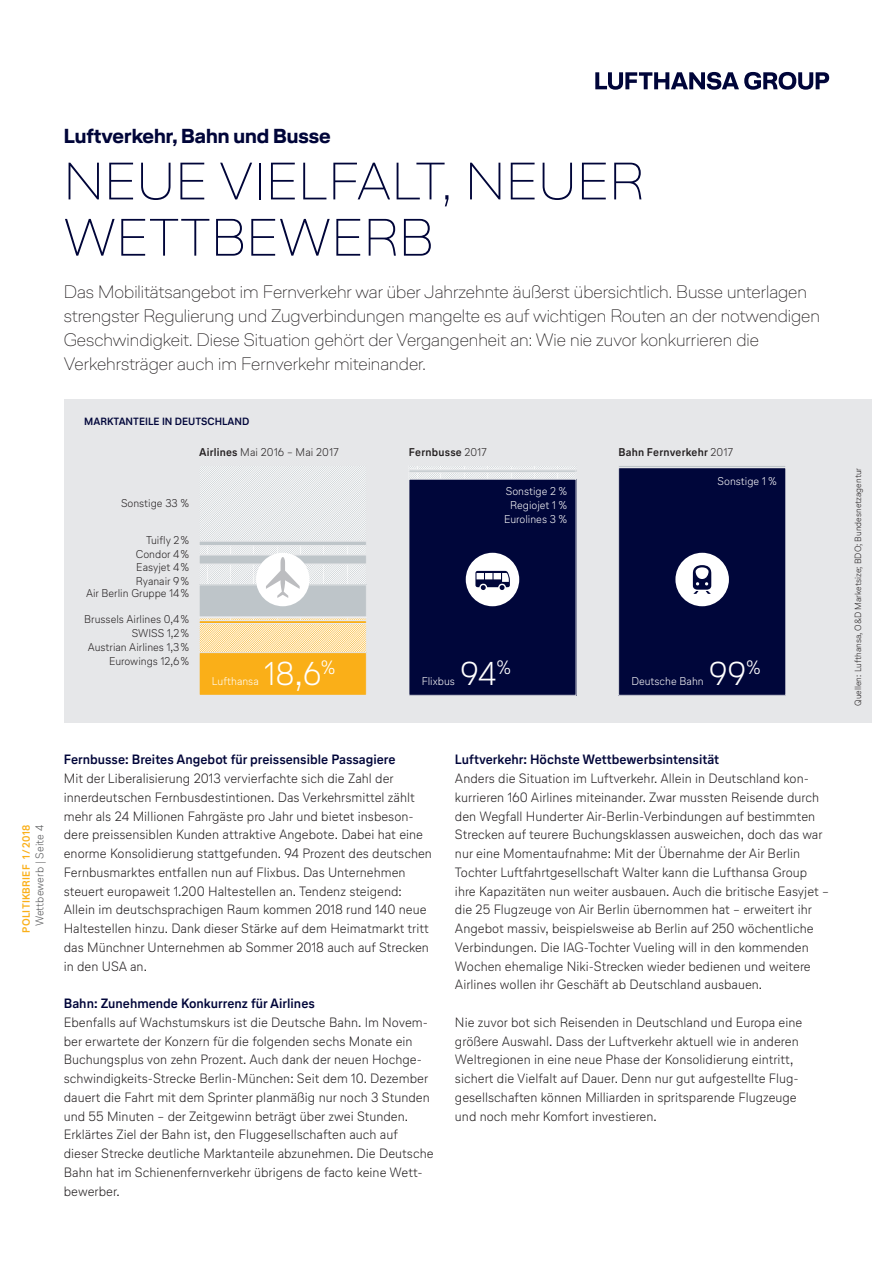
<style>
.page{position:relative;width:893px;height:1263px;background:#fff}
.page>*{position:absolute;margin:0;border:0;box-sizing:border-box;transform-origin:0 0}
.t1{font:100 52.5px/56.2px "Lufthansa Head";letter-spacing:.015em;color:#000539}
.t2{font:300 33px "Lufthansa Text";color:#fff}
.t3{font:700 20.25px "Lufthansa Head";color:#000539}
.t4{font:100 18px/24px "Lufthansa Head";color:#231f20}
.t5{font:300 13.5px/18.8px "Lufthansa Text";color:#231f20}
.t6{font:700 13.5px "Lufthansa Text";color:#000539}
.t7{font:300 11.25px "Lufthansa Text";color:#231f20}
.t8{font:300 11.25px "Lufthansa Text";color:#fff}
.t9{font:700 11.25px "Lufthansa Text";letter-spacing:.02em;color:#231f20}
.t10{font:300 11.25px "Lufthansa Text";letter-spacing:.005em;color:#57585a}
.t11{font:700 10.5px "Lufthansa Text";color:#000539}
.t12{font:700 10.5px "Lufthansa Text";letter-spacing:.02em;color:#faaf18}
.t13{font:300 9px "Lufthansa Text";color:#231f20}
.s1{font-weight:700}
.s2{font-weight:300}
</style>
<div class="page">
<svg style="left:595px;top:72px;width:234px;height:18px"></svg>
<div style="left:64px;top:400px;width:808px;height:323px;background:#e6e7e9"></div>
<svg style="left:201px;top:467px;width:164px;height:72px"></svg>
<div style="left:199px;top:465px;width:168px;height:76px;border:1px solid #e6e7e9"></div>
<div style="left:199px;top:541px;width:167px;height:5px;background:#bec5c9"></div>
<div style="left:199px;top:541px;width:168px;height:5px;border:1px solid #e6e7e9"></div>
<svg style="left:201px;top:548px;width:164px;height:5px"></svg>
<div style="left:199px;top:546px;width:168px;height:9px;border:1px solid #e6e7e9"></div>
<div style="left:199px;top:555px;width:167px;height:9px;background:#bec5c9"></div>
<div style="left:199px;top:555px;width:168px;height:9px;border:1px solid #e6e7e9"></div>
<svg style="left:201px;top:566px;width:164px;height:17px"></svg>
<div style="left:199px;top:564px;width:168px;height:21px;border:1px solid #e6e7e9"></div>
<div style="left:199px;top:585px;width:167px;height:32px;background:#bec5c9"></div>
<div style="left:199px;top:585px;width:168px;height:32px;border:1px solid #e6e7e9"></div>
<div style="left:199px;top:618px;width:168px;height:3px;border:1px solid #e6e7e9"></div>
<div style="left:199px;top:620px;width:168px;height:4px;border:1px solid #e6e7e9"></div>
<svg style="left:201px;top:625px;width:164px;height:26px;background:#fce1aa"></svg>
<div style="left:199px;top:623px;width:168px;height:30px;border:1px solid #e6e7e9"></div>
<div style="left:199px;top:653px;width:167px;height:42px;background:#faaf18"></div>
<div style="left:199px;top:652px;width:168px;height:43px;border:1px solid #e6e7e9"></div>
<svg style="left:411px;top:467px;width:163px;height:1px"></svg>
<div style="left:409px;top:465px;width:167px;height:5px;border:1px solid #e6e7e9"></div>
<div style="left:409px;top:470px;width:167px;height:2px;border:1px solid #e6e7e9"></div>
<svg style="left:411px;top:474px;width:163px;height:3px"></svg>
<div style="left:409px;top:472px;width:167px;height:7px;border:1px solid #e6e7e9"></div>
<div style="left:409px;top:479px;width:167px;height:216px;background:#00063a"></div>
<div style="left:618px;top:465px;width:168px;height:3px;border:1px solid #e6e7e9"></div>
<div style="left:619px;top:468px;width:167px;height:227px;background:#00063a"></div>
<div style="left:618px;top:467px;width:168px;height:228px;border:1px solid #e6e7e9"></div>
<svg style="left:675px;top:553px;width:54px;height:53px"></svg>
<svg style="left:466px;top:553px;width:53px;height:53px"></svg>
<div style="left:256px;top:553px;width:54px;height:53px;background:#fff;border-radius:50%"></div>
<svg style="left:266px;top:557px;width:34px;height:41px"></svg>
<h3 class="t3" style="left:64px;top:122px;width:269px">Luftverkehr, Bahn und Busse</h3>
<h1 class="t1" style="left:64px;top:151px;width:582px">NEUE VIELFALT, NEUER<br>WETTBEWERB</h1>
<p class="t4" style="left:64px;top:280px;width:758px">Das Mobilitätsangebot im Fernverkehr war über Jahrzehnte äußerst übersichtlich. Busse unterlagen strengster Regulierung und Zugverbindungen mangelte es auf wichtigen Routen an der notwendigen Geschwindigkeit. Diese Situation gehört der Vergangenheit an: Wie nie zuvor konkurrieren die Verkehrsträger auch im Fernverkehr miteinander.</p>
<p class="t11" style="left:84px;top:414px;width:167px">MARKTANTEILE IN DEUTSCHLAND</p>
<p class="t7" style="left:121px;top:495px;width:69px">Sonstige 33 %</p>
<p class="t7" style="left:146px;top:533px;width:44px">Tuifly 2%</p>
<p class="t7" style="left:136px;top:546px;width:55px">Condor 4%</p>
<p class="t7" style="left:136px;top:560px;width:54px">Easyjet 4%</p>
<p class="t7" style="left:136px;top:573px;width:55px">Ryanair 9%</p>
<p class="t7" style="left:86px;top:586px;width:104px">Air Berlin Gruppe 14%</p>
<p class="t7" style="left:84px;top:611px;width:106px">Brussels Airlines 0,4%</p>
<p class="t7" style="left:132px;top:625px;width:59px">SWISS 1,2%</p>
<p class="t7" style="left:88px;top:639px;width:103px">Austrian Airlines 1,3%</p>
<p class="t7" style="left:109px;top:653px;width:81px">Eurowings 12,6%</p>
<p class="t7" style="left:199px;top:444px;width:141px"><span class="s1">Airlines</span> Mai 2016 – Mai 2017</p>
<p class="t9" style="left:409px;top:444px;width:79px">Fernbusse <span class="s2">2017</span></p>
<p class="t9" style="left:619px;top:444px;width:116px">Bahn Fernverkehr <span class="s2">2017</span></p>
<h2 class="t2" style="left:264px;top:651px;width:72px">18,6<sup>%</sup></h2>
<p class="t8" style="left:212px;top:673px;width:48px">Lufthansa</p>
<p class="t8" style="left:506px;top:483px;width:63px">Sonstige 2 %</p>
<p class="t8" style="left:510px;top:497px;width:58px">Regiojet 1 %</p>
<p class="t8" style="left:504px;top:512px;width:64px">Eurolines 3 %</p>
<h2 class="t2" style="left:460px;top:651px;width:52px">94<sup>%</sup></h2>
<p class="t8" style="left:422px;top:673px;width:35px">Flixbus</p>
<p class="t8" style="left:718px;top:474px;width:61px">Sonstige 1 %</p>
<h2 class="t2" style="left:709px;top:651px;width:53px">99<sup>%</sup></h2>
<p class="t8" style="left:631px;top:673px;width:74px">Deutsche Bahn</p>
<p class="t12" style="left:19px;top:933px;width:109px;rotate:-90deg">POLITIKBRIEF 1 / 2018</p>
<p class="t10" style="left:32px;top:926px;width:103px;rotate:-90deg">Wettbewerb | Seite 4</p>
<p class="t6" style="left:64px;top:750px;width:333px">Fernbusse: Breites Angebot für preissensible Passagiere</p>
<p class="t5" style="left:64px;top:768px;width:370px">Mit der Liberalisierung 2013 vervierfachte sich die Zahl der innerdeutschen Fernbusdestintionen. Das Verkehrsmittel zählt mehr als 24 Millionen Fahrgäste pro Jahr und bietet insbeson&shy;dere preissensiblen Kunden attraktive Angebote. Dabei hat eine enorme Konsolidierung stattgefunden. 94 Prozent des deutschen Fernbusmarktes entfallen nun auf Flixbus. Das Unternehmen steuert europaweit 1.200 Haltestellen an. Tendenz steigend:<br>Allein im deutschsprachigen Raum kommen 2018 rund 140 neue Haltestellen hinzu. Dank dieser Stärke auf dem Heimatmarkt tritt das Münchner Unternehmen ab Sommer 2018 auch auf Strecken in den USA an.</p>
<p class="t6" style="left:64px;top:994px;width:253px">Bahn: Zunehmende Konkurrenz für Airlines</p>
<p class="t5" style="left:64px;top:1012px;width:371px">Ebenfalls auf Wachstumskurs ist die Deutsche Bahn. Im Novem&shy;ber erwartete der Konzern für die folgenden sechs Monate ein Buchungsplus von zehn Prozent. Auch dank der neuen Hochge&shy;schwindigkeits-Strecke Berlin-München: Seit dem 10. Dezember dauert die Fahrt mit dem Sprinter planmäßig nur noch 3 Stunden und 55 Minuten – der Zeitgewinn beträgt über zwei Stunden.<br>Erklärtes Ziel der Bahn ist, den Fluggesellschaften auch auf dieser Strecke deutliche Marktanteile abzunehmen. Die Deutsche Bahn hat im Schienenfernverkehr übrigens de facto keine Wett&shy;bewerber.</p>
<p class="t6" style="left:455px;top:750px;width:266px">Luftverkehr: Höchste Wettbewerbsintensität</p>
<p class="t5" style="left:455px;top:768px;width:376px">Anders die Situation im Luftverkehr. Allein in Deutschland kon&shy;kurrieren 160 Airlines miteinander. Zwar mussten Reisende durch den Wegfall Hunderter Air-Berlin-Verbindungen auf bestimmten Strecken auf teurere Buchungsklassen ausweichen, doch das war nur eine Momentaufnahme: Mit der Übernahme der Air Berlin Tochter Luftfahrtgesellschaft Walter kann die Lufthansa Group ihre Kapazitäten nun weiter ausbauen. Auch die britische Easyjet – die 25 Flugzeuge von Air Berlin übernommen hat – erweitert ihr Angebot massiv, beispielsweise ab Berlin auf 250 wöchentliche Verbindungen. Die IAG-Tochter Vueling will in den kommenden Wochen ehemalige Niki-Strecken wieder bedienen und weitere Airlines wollen ihr Geschäft ab Deutschland ausbauen.</p>
<p class="t5" style="left:455px;top:1012px;width:349px">Nie zuvor bot sich Reisenden in Deutschland und Europa eine größere Auswahl. Dass der Luftverkehr aktuell wie in anderen Weltregionen in eine neue Phase der Konsolidierung eintritt, sichert die Vielfalt auf Dauer. Denn nur gut aufgestellte Flug&shy;gesellschaften können Milliarden in spritsparende Flugzeuge und noch mehr Komfort investieren.</p>
<p class="t13" style="left:852px;top:706px;width:240px;rotate:-90deg">Quellen: Lufthansa, O&amp;D Marketsize; BDO; Bundesnetzagentur</p>
</div>
